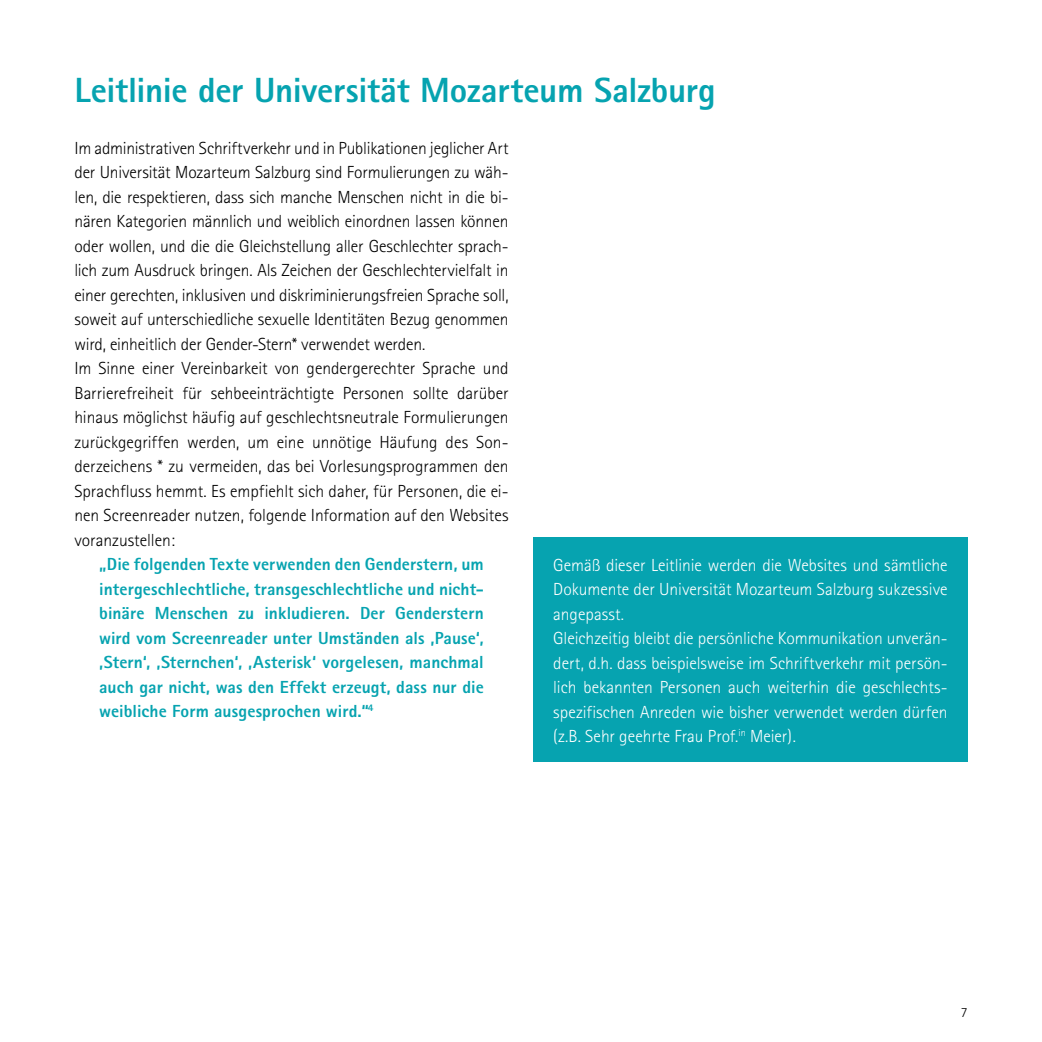
<style>
.page{position:relative;width:1042px;height:1042px;background:#fff}
.page>*{position:absolute;margin:0;border:0;box-sizing:border-box;transform-origin:0 0}
.Titel{font:800 35px "Rotis Sans Serif";letter-spacing:-.01em;color:#06a3b0}
.t1{font:300 17.5px/24.5px "Rotis Sans Serif";letter-spacing:-.005em;color:#000;text-align:justify}
.t2{font:300 17.5px/24.5px "Rotis Sans Serif";color:#fff;text-align:justify}
.t3{font:800 17.5px/24.5px "Rotis Sans Serif";letter-spacing:.005em;color:#06a3b0;text-align:justify}
.t4{font:300 14px "Rotis Sans Serif";color:#000}
</style>
<div class="page">
<div style="left:533px;top:537px;width:434px;height:225px;background:#06a3b0"></div>
<p class="Titel" style="left:74px;top:68px;width:643px">Leitlinie der Universität Mozarteum Salzburg</p>
<p class="t1" style="left:74px;top:135px;width:436px">Im administrativen Schriftverkehr und in Publikationen jeglicher Art der Universität Mozarteum Salzburg sind Formulierungen zu wäh&shy;len, die respektieren, dass sich manche Menschen nicht in die bi&shy;nären Kategorien männlich und weiblich einordnen lassen können oder wollen, und die die Gleichstellung aller Geschlechter sprach&shy;lich zum Ausdruck bringen. Als Zeichen der Geschlechtervielfalt in einer gerechten, inklusiven und diskriminierungsfreien Sprache soll, soweit auf unterschiedliche sexuelle Identitäten Bezug genommen wird, einheitlich der Gender-Stern* verwendet werden.</p>
<p class="t1" style="left:74px;top:356px;width:436px">Im Sinne einer Vereinbarkeit von gendergerechter Sprache und Barrierefreiheit für sehbeeinträchtigte Personen sollte darüber hinaus möglichst häufig auf geschlechtsneutrale Formulierungen zurückgegriffen werden, um eine unnötige Häufung des Son&shy;derzeichens * zu vermeiden, das bei Vorlesungsprogrammen den Sprachfluss hemmt. Es empfiehlt sich daher, für Personen, die ei&shy;nen Screenreader nutzen, folgende Information auf den Websites voranzustellen:</p>
<p class="t3" style="left:99px;top:552px;width:386px">„Die folgenden Texte verwenden den Genderstern, um intergeschlechtliche, transgeschlechtliche und nicht&shy;binäre Menschen zu inkludieren. Der Genderstern wird vom Screenreader unter Umständen als ‚Pause‘, ‚Stern‘, ‚Sternchen‘, ‚Asterisk‘ vorgelesen, manchmal auch gar nicht, was den Effekt erzeugt, dass nur die weibliche Form ausgesprochen wird.“<sup>4</sup></p>
<p class="t2" style="left:553px;top:552px;width:396px">Gemäß dieser Leitlinie werden die Websites und sämtliche Dokumente der Universität Mozarteum Salzburg sukzessive angepasst.</p>
<p class="t2" style="left:553px;top:626px;width:396px">Gleichzeitig bleibt die persönliche Kommunikation unverän&shy;dert, d.h. dass beispielsweise im Schriftverkehr mit persön&shy;lich bekannten Personen auch weiterhin die geschlechts&shy;spezifischen Anreden wie bisher verwendet werden dürfen (z.B. Sehr geehrte Frau Prof.<sup>in</sup> Meier).</p>
<p class="t4" style="left:961px;top:1004px;width:8px">7</p>
</div>
